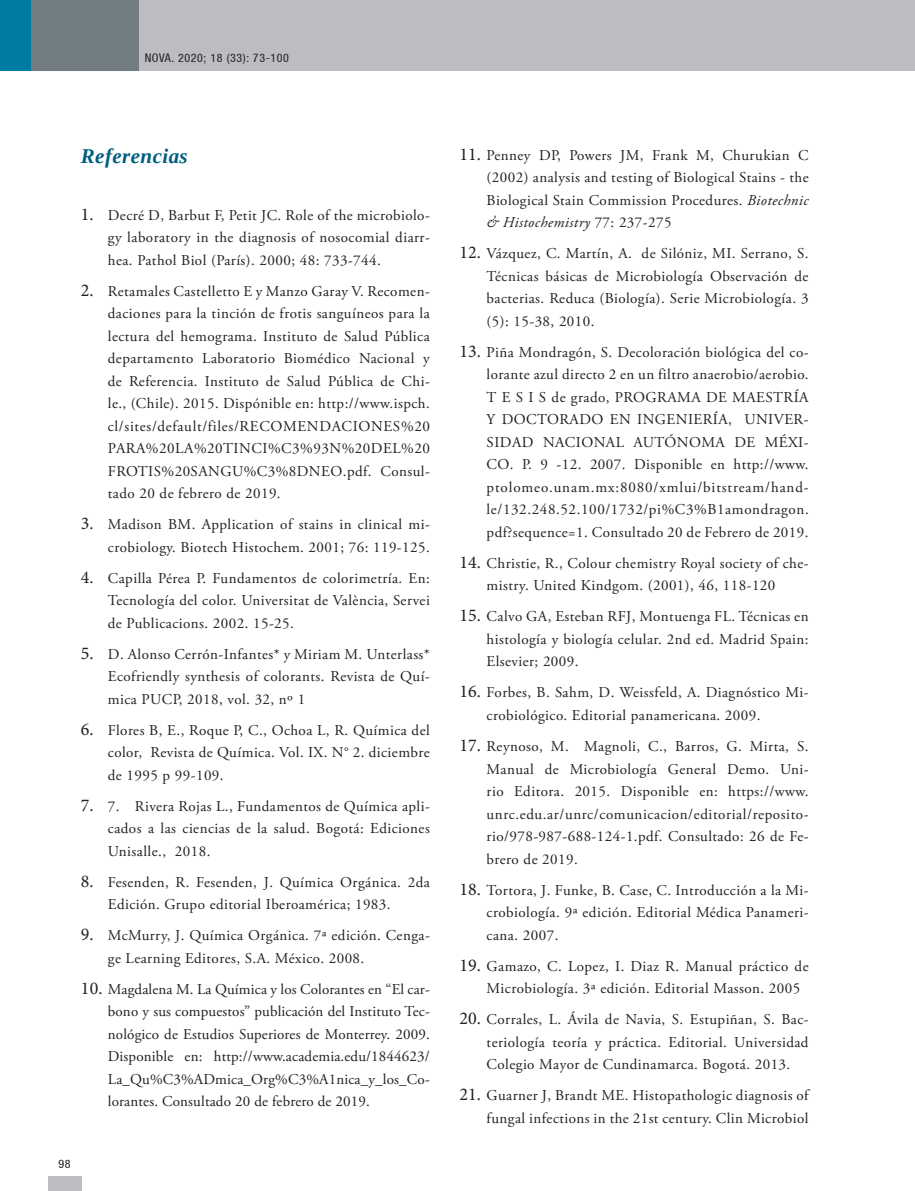
<style>
.page{position:relative;width:915px;height:1191px;background:#fff}
.page>*{position:absolute;margin:0;border:0;box-sizing:border-box;transform-origin:0 0}
.t1{font:italic 700 21px "Liberation Serif";letter-spacing:.02em;color:#005f80}
.t2{font:15px/22.5px "Adobe Garamond Pro";letter-spacing:.03em;color:#231f20;text-align:justify}
.t3{font:condensed 12px "Helvetica 57";letter-spacing:.05em;color:#231f20}
.s1{font-family:"Minion Pro";font-size:18px}
.s2{font-style:italic}
</style>
<div class="page">
<div style="left:48px;top:1175px;width:33px;height:16px;background:#bcbdc0"></div>
<div style="left:0;top:0;width:914px;height:71px;background:#bcbdc0"></div>
<div style="left:0;top:0;width:138px;height:71px;background:#717d83"></div>
<div style="left:0;top:0;width:31px;height:71px;background:#007ca4"></div>
<p class="t3" style="left:145px;top:51px;width:146px">NOVA. 2020; 18 (33): 73-100</p>
<p class="t1" style="left:81px;top:142px;width:108px">Referencias</p>
<p class="t2" style="left:108px;top:204px;width:323px;text-indent:-27px"><span class="s1">1.</span> Decré D, Barbut F, Petit JC. Role of the microbiolo&shy;gy laboratory in the diagnosis of nosocomial diarr&shy;hea. Pathol Biol (París). 2000; 48: 733-744.</p>
<p class="t2" style="left:108px;top:280px;width:323px;text-indent:-27px"><span class="s1">2.</span> Retamales Castelletto E y Manzo Garay V. Recomen&shy;daciones para la tinción de frotis sanguíneos para la lectura del hemograma. Instituto de Salud Pública departamento Laboratorio Biomédico Nacional y de Referencia. Instituto de Salud Pública de Chi&shy;le., (Chile). 2015. Dispónible en: http://www.ispch. cl/sites/default/files/RECOMENDACIONES%20<br>PARA%20LA%20TINCI%C3%93N%20DEL%20<br>FROTIS%20SANGU%C3%8DNEO.pdf. Consul&shy;tado 20 de febrero de 2019.</p>
<p class="t2" style="left:81px;top:514px;width:350px;text-align:right"><span class="s1">3.</span> Madison BM. Application of stains in clinical mi&shy;crobiology. Biotech Histochem. 2001; 76: 119-125.</p>
<p class="t2" style="left:108px;top:567px;width:323px;text-indent:-27px"><span class="s1">4.</span> Capilla Pérea P. Fundamentos de colorimetría. En:<br>Tecnología del color. Universitat de València, Servei de Publicacions. 2002. 15-25.</p>
<p class="t2" style="left:108px;top:643px;width:323px;text-indent:-27px"><span class="s1">5.</span> D. Alonso Cerrón-Infantes* y Miriam M. Unterlass* Ecofriendly synthesis of colorants. Revista de Quí&shy;mica PUCP, 2018, vol. 32, nº 1</p>
<p class="t2" style="left:108px;top:719px;width:323px;text-indent:-27px"><span class="s1">6.</span> Flores B, E., Roque P, C., Ochoa L, R. Química del color, Revista de Química. Vol. IX. N° 2. diciembre de 1995 p 99-109.</p>
<p class="t2" style="left:108px;top:795px;width:323px;text-indent:-27px"><span class="s1">7.</span> 7. Rivera Rojas L., Fundamentos de Química apli&shy;cados a las ciencias de la salud. Bogotá: Ediciones Unisalle., 2018.</p>
<p class="t2" style="left:108px;top:871px;width:323px;text-indent:-27px"><span class="s1">8.</span> Fesenden, R. Fesenden, J. Química Orgánica. 2da<br>Edición. Grupo editorial Iberoamérica; 1983.</p>
<p class="t2" style="left:108px;top:925px;width:323px;text-indent:-27px"><span class="s1">9.</span> McMurry, J. Química Orgánica. 7ª edición. Cenga&shy;ge Learning Editores, S.A. México. 2008.</p>
<p class="t2" style="left:108px;top:978px;width:323px;text-indent:-27px"><span class="s1">10.</span> Magdalena M. La Química y los Colorantes en “El car&shy;bono y sus compuestos” publicación del Instituto Tec&shy;nológico de Estudios Superiores de Monterrey. 2009.<br>Disponible en: http://www.academia.edu/1844623/ La_Qu%C3%ADmica_Org%C3%A1nica_y_los_Co&shy;lorantes. Consultado 20 de febrero de 2019.</p>
<p class="t3" style="left:59px;top:1156px;width:14px">98</p>
<p class="t2" style="left:486px;top:144px;width:323px;text-indent:-27px"><span class="s1">11.</span> Penney DP, Powers JM, Frank M, Churukian C (2002) analysis and testing of Biological Stains - the Biological Stain Commission Procedures. <span class="s2">Biotechnic &amp; Histochemistry</span> 77: 237-275</p>
<p class="t2" style="left:486px;top:243px;width:323px;text-indent:-27px"><span class="s1">12.</span> Vázquez, C. Martín, A. de Silóniz, MI. Serrano, S.<br>Técnicas básicas de Microbiología Observación de bacterias. Reduca (Biología). Serie Microbiología. 3 (5): 15-38, 2010.</p>
<p class="t2" style="left:486px;top:341px;width:323px;text-indent:-27px"><span class="s1">13.</span> Piña Mondragón, S. Decoloración biológica del co&shy;lorante azul directo 2 en un filtro anaerobio/aerobio.<br>T E S I S de grado, PROGRAMA DE MAESTRÍA Y DOCTORADO EN INGENIERÍA, UNIVER-SIDAD NACIONAL AUTÓNOMA DE MÉXI-CO. P. 9 -12. 2007. Disponible en http://www. ptolomeo.unam.mx:8080/xmlui/bitstream/hand&shy;le/132.248.52.100/1732/pi%C3%B1amondragon. pdf?sequence=1. Consultado 20 de Febrero de 2019.</p>
<p class="t2" style="left:459px;top:552px;width:350px;text-align:center"><span class="s1">14.</span> Christie, R., Colour chemistry Royal society of che&shy;mistry. United Kindgom. (2001), 46, 118-120</p>
<p class="t2" style="left:486px;top:606px;width:323px;text-indent:-27px"><span class="s1">15.</span> Calvo GA, Esteban RFJ, Montuenga FL. Técnicas en histología y biología celular. 2nd ed. Madrid Spain:<br>Elsevier; 2009.</p>
<p class="t2" style="left:486px;top:682px;width:323px;text-indent:-27px"><span class="s1">16.</span> Forbes, B. Sahm, D. Weissfeld, A. Diagnóstico Mi&shy;crobiológico. Editorial panamericana. 2009.</p>
<p class="t2" style="left:486px;top:735px;width:323px;text-indent:-27px"><span class="s1">17.</span> Reynoso, M. Magnoli, C., Barros, G. Mirta, S.<br>Manual de Microbiología General Demo. Uni&shy;rio Editora. 2015. Disponible en: https://www. unrc.edu.ar/unrc/comunicacion/editorial/reposito&shy;rio/978-987-688-124-1.pdf. Consultado: 26 de Fe&shy;brero de 2019.</p>
<p class="t2" style="left:486px;top:879px;width:323px;text-indent:-27px"><span class="s1">18.</span> Tortora, J. Funke, B. Case, C. Introducción a la Mi&shy;crobiología. 9ª edición. Editorial Médica Panameri&shy;cana. 2007.</p>
<p class="t2" style="left:486px;top:955px;width:323px;text-indent:-27px"><span class="s1">19.</span> Gamazo, C. Lopez, I. Diaz R. Manual práctico de<br>Microbiología. 3ª edición. Editorial Masson. 2005</p>
<p class="t2" style="left:486px;top:1008px;width:323px;text-indent:-27px"><span class="s1">20.</span> Corrales, L. Ávila de Navia, S. Estupiñan, S. Bac&shy;teriología teoría y práctica. Editorial. Universidad Colegio Mayor de Cundinamarca. Bogotá. 2013.</p>
<p class="t2" style="left:459px;top:1084px;width:350px;text-align:right"><span class="s1">21.</span> Guarner J, Brandt ME. Histopathologic diagnosis of fungal infections in the 21st century. Clin Microbiol</p>
</div>
